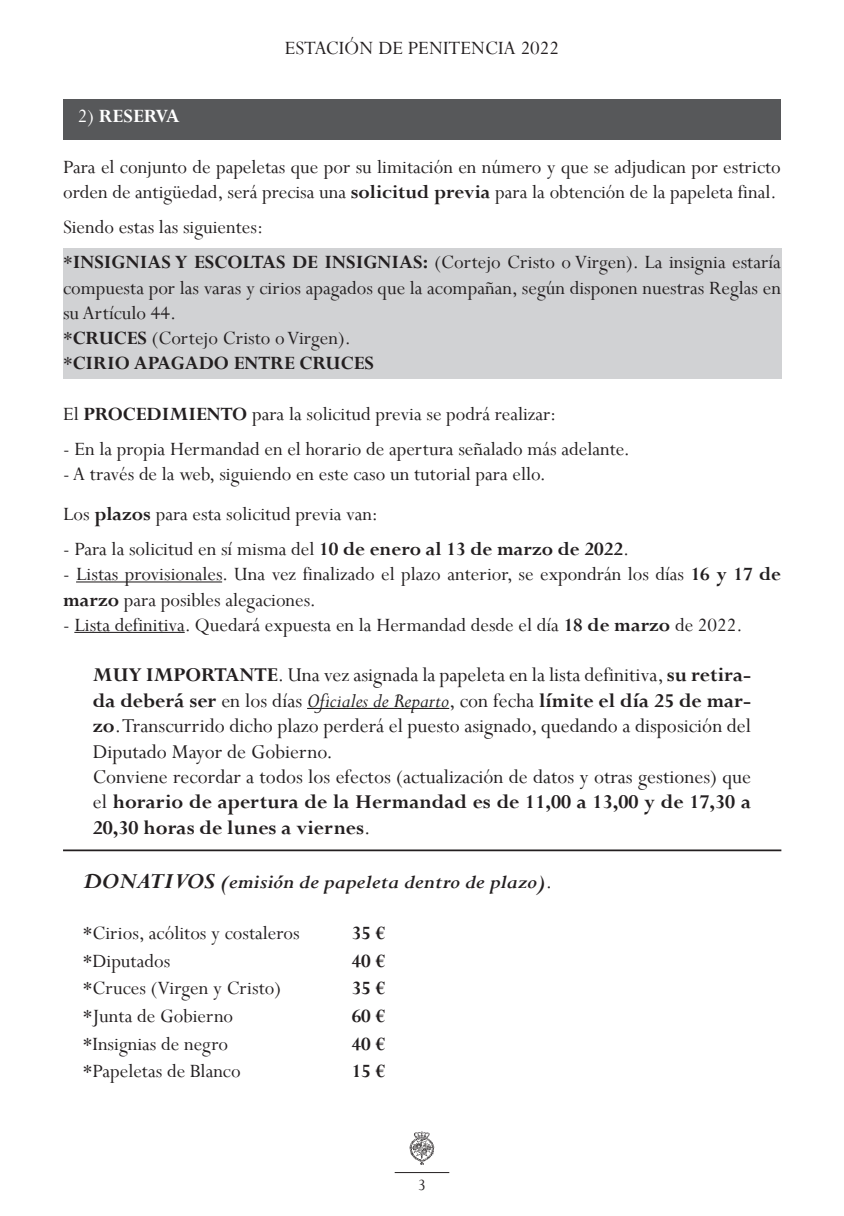
<style>
.page{position:relative;width:844px;height:1216px;background:#fff}
.page>*{position:absolute;margin:0;border:0;box-sizing:border-box;transform-origin:0 0}
.t1{font:21.88px/25.4px "Perpetua";color:#231f20}
.t2{font:21px/25.2px "Perpetua";color:#231f20}
.t3{font:italic 700 21px "Perpetua";color:#231f20;scale:1.05 1}
.t4{font:700 21px "Perpetua";color:#231f20}
.t5{font:700 21px "Perpetua";color:#fff}
.t6{font:17.5px "Perpetua";color:#231f20}
.s1{font-weight:400}
.s2{font-weight:700}
.s3{font-style:italic}
.s4{font-size:24.5px}
.s5{font-weight:400;font-style:normal}
</style>
<div class="page">
<img style="left:409px;top:1131px;width:26px;height:34px">
<hr style="left:394px;top:1172px;width:55px;height:1px;background:#231f20">
<div style="left:63px;top:248px;width:718px;height:131px;background:#d1d2d4"></div>
<div style="left:63px;top:99px;width:717px;height:40px;background:#57585a"></div>
<hr style="left:76px;top:581px;width:146px;height:1px;background:#231f20">
<hr style="left:74px;top:632px;width:111px;height:1px;background:#231f20">
<hr style="left:307px;top:708px;width:142px;height:1px;background:#231f20">
<hr style="left:63px;top:849px;width:718px;height:2px;background:#231f20">
<p class="t2" style="left:285px;top:35px;width:276px">ESTACIÓN DE PENITENCIA 2022</p>
<p class="t5" style="left:78px;top:103px;width:103px"><span class="s1">2)</span> RESERVA</p>
<p class="t2" style="left:63px;top:154px;width:719px">Para el conjunto de papeletas que por su limitación en número y que se adjudican por estricto orden de antigüedad, será precisa una <span class="s2">solicitud previa</span> para la obtención de la papeleta final.</p>
<p class="t2" style="left:63px;top:209px;width:719px;line-height:35.2px">Siendo estas las siguientes:<br>*<span class="s2">INSIGNIAS Y ESCOLTAS DE INSIGNIAS:</span> (Cortejo Cristo o Virgen). La insignia estaría</p>
<p class="t2" style="left:63px;top:274px;width:719px">compuesta por las varas y cirios apagados que la acompañan, según disponen nuestras Reglas en su Artículo 44.<br>*<span class="s2">CRUCES</span> (Cortejo Cristo o Virgen).<br>*<span class="s2">CIRIO APAGADO ENTRE CRUCES</span></p>
<p class="t2" style="left:63px;top:400px;width:494px">El <span class="s2">PROCEDIMIENTO</span> para la solicitud previa se podrá realizar:</p>
<p class="t2" style="left:63px;top:435px;width:568px">- En la propia Hermandad en el horario de apertura señalado más adelante.</p>
<p class="t2" style="left:63px;top:453px;width:484px;line-height:40.1px">- A través de la web, siguiendo en este caso un tutorial para ello.<br>Los <span class="s2">plazos</span> para esta solicitud previa van:</p>
<p class="t2" style="left:63px;top:536px;width:567px">- Para la solicitud en sí misma del <span class="s2">10 de enero al 13 de marzo de 2022</span>.</p>
<p class="t2" style="left:63px;top:561px;width:719px">- Listas provisionales. Una vez finalizado el plazo anterior, se expondrán los días <span class="s2">16 y 17 de marzo</span> para posibles alegaciones.</p>
<p class="t2" style="left:63px;top:611px;width:680px">- Lista definitiva. Quedará expuesta en la Hermandad desde el día <span class="s2">18 de marzo</span> de 2022.</p>
<p class="t1" style="left:93px;top:662px;width:659px"><span class="s2">MUY IMPORTANTE</span>. Una vez asignada la papeleta en la lista definitiva, <span class="s2">su retira&shy;da deberá ser</span> en los días <span class="s3">Oficiales de Reparto</span>, con fecha <span class="s2">límite el día 25 de mar&shy;zo</span>. Transcurrido dicho plazo perderá el puesto asignado, quedando a disposición del Diputado Mayor de Gobierno.<br>Conviene recordar a todos los efectos (actualización de datos y otras gestiones) que el <span class="s2">horario de apertura de la Hermandad es de 11,00 a 13,00 y de 17,30 a 20,30 horas de lunes a viernes</span>.</p>
<p class="t3" style="left:83px;top:871px;width:448px"><span class="s4">DONATIVOS</span> (emisión de papeleta dentro de plazo)<span class="s5">.</span></p>
<p class="t2" style="left:83px;top:919px;width:218px">*Cirios, acólitos y costaleros</p>
<p class="t4" style="left:351px;top:919px;width:35px">35 €</p>
<p class="t2" style="left:83px;top:947px;width:89px">*Diputados</p>
<p class="t4" style="left:351px;top:947px;width:35px">40 €</p>
<p class="t2" style="left:83px;top:975px;width:199px">*Cruces (Virgen y Cristo)</p>
<p class="t4" style="left:351px;top:974px;width:35px">35 €</p>
<p class="t2" style="left:83px;top:1002px;width:152px">*Junta de Gobierno</p>
<p class="t4" style="left:351px;top:1002px;width:35px">60 €</p>
<p class="t2" style="left:83px;top:1030px;width:147px">*Insignias de negro</p>
<p class="t4" style="left:351px;top:1030px;width:35px">40 €</p>
<p class="t2" style="left:83px;top:1058px;width:159px">*Papeletas de Blanco</p>
<p class="t4" style="left:351px;top:1057px;width:35px">15 €</p>
<p class="t6" style="left:418px;top:1173px;width:10px">3</p>
</div>
